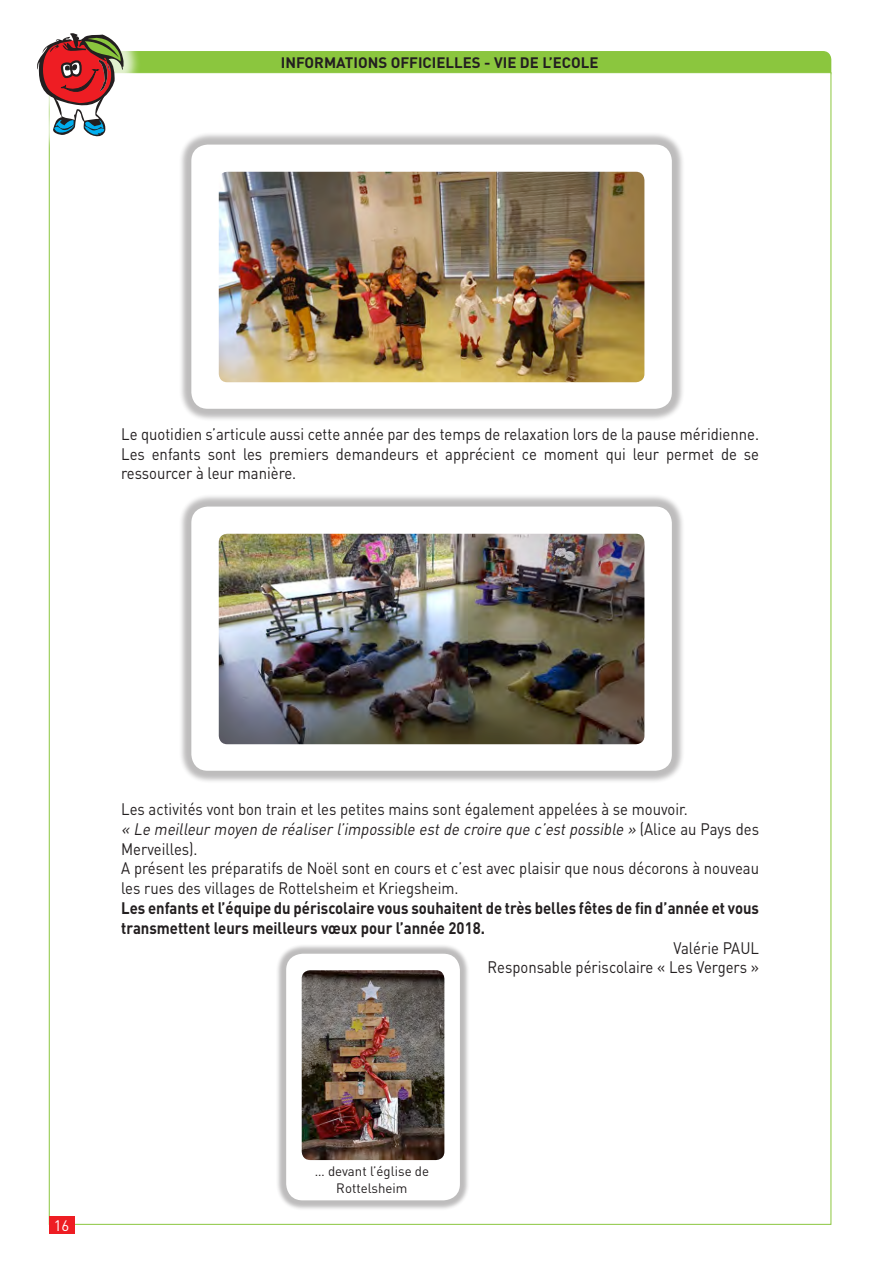
<style>
.page{position:relative;width:893px;height:1263px;background:#fff}
.page>*{position:absolute;margin:0;border:0;box-sizing:border-box;transform-origin:0 0}
.t1{font:16.5px/19.8px "DIN";color:#231f20;text-align:justify;scale:.9 1}
.t2{font:700 16.5px/19.8px "DIN";color:#231f20;scale:.9 1}
.t3{font:700 15px "DIN";color:#231f20}
.t4{font:15px "DIN";color:#fff}
.t5{font:13.5px/16.2px "DIN";color:#231f20;text-align:center}
.s1{font-style:italic}
</style>
<div class="page">
<div style="left:49px;top:51px;width:782px;height:30px;background:#8bc63e;border-radius:9px"></div>
<div style="left:49px;top:72px;width:782px;height:1153px;background:#fff;border:1px solid #8bc63e"></div>
<div style="left:49px;top:1216px;width:25px;height:17px;background:#ee1d23"></div>
<div style="left:20px;top:16px;width:121px;height:138px;background:#fff"></div>
<svg style="left:37px;top:33px;width:87px;height:107px"></svg>
<div style="left:178px;top:132px;width:507px;height:290px;background:#231f20;opacity:.3"></div>
<div style="left:191px;top:145px;width:481px;height:264px;background:#fff;border-radius:16px"></div>
<div style="left:178px;top:493px;width:507px;height:291px;background:#231f20;opacity:.3"></div>
<div style="left:191px;top:507px;width:481px;height:264px;background:#fff;border-radius:16px"></div>
<img style="left:219px;top:172px;width:425px;height:210px">
<img style="left:219px;top:534px;width:425px;height:210px">
<div style="left:276px;top:943px;width:194px;height:268px;background:#231f20;opacity:.3"></div>
<div style="left:286px;top:954px;width:174px;height:246px;background:#fff;border-radius:16px"></div>
<img style="left:302px;top:970px;width:142px;height:190px">
<p class="t3" style="left:281px;top:52px;width:319px">INFORMATIONS OFFICIELLES - VIE DE L’ECOLE</p>
<p class="t1" style="left:121px;top:424px;width:710px">Le quotidien s’articule aussi cette année par des temps de relaxation lors de la pause méridienne.<br>Les enfants sont les premiers demandeurs et apprécient ce moment qui leur permet de se ressourcer à leur manière.</p>
<p class="t1" style="left:121px;top:799px;width:710px;text-align:left">Les activités vont bon train et les petites mains sont également appelées à se mouvoir.<br><span class="s1">« Le meilleurmoyen de réaliserl’impossible estde croire que c’estpossible »</span> ( A l i c e a u P a ys d e s Merveilles).<br>A présent les préparatifs de Noël sont en cours et c’est avec plaisir que nous décorons à nouveau les rues des villages de Rottelsheim et Kriegsheim.</p>
<p class="t2" style="left:121px;top:897px;width:710px">Les enfants et l’équipe du périscolaire vous souhaitent de très belles fêtes de fin d’année et vous transmettent leurs meilleurs vœux pour l’année 2018.</p>
<p class="t1" style="left:487px;top:937px;width:303px;text-align:right">Valérie PAUL<br>Responsable périscolaire « Les Vergers »</p>
<p class="t4" style="left:54px;top:1216px;width:17px">16</p>
<p class="t5" style="left:315px;top:1163px;width:116px">… devant l’église de<br>Rottelsheim</p>
</div>
